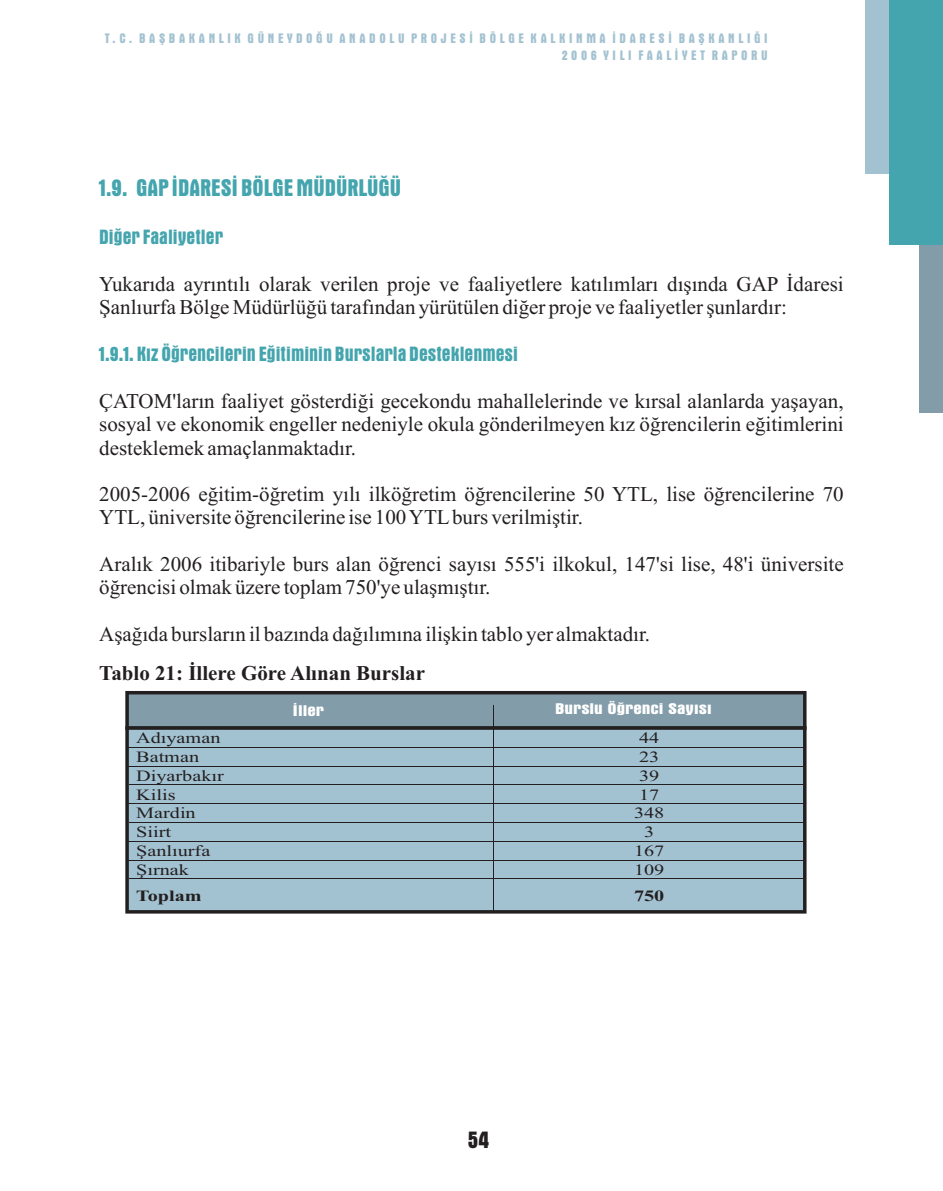
<style>
.page{position:relative;width:943px;height:1191px;background:#fff}
.page>*{position:absolute;margin:0;border:0;box-sizing:border-box;transform-origin:0 0}
.t1{font:700 condensed 24.5px "Aurora BT";color:#44a5ae}
.t2{font:700 condensed 24.5px "Aurora BT";color:#231f20}
.t3{font:21px/23.3px "Times New Roman";color:#231f20}
.t4{font:700 condensed 21px "Aurora BT";color:#44a5ae}
.t5{font:700 21px "Times New Roman";color:#231f20}
.t6{font:15.75px "Times New Roman";color:#231f20;scale:1.29 1}
.t7{font:700 condensed 15.75px "Aurora BT";color:#fff;scale:1.29 1}
.t8{font:700 15.75px "Times New Roman";color:#231f20;scale:1.29 1}
.t9{font:700 condensed 14px/16.1px "Aurora BT";letter-spacing:.26em;color:#a3c2d1;text-align:right}
</style>
<div class="page">
<svg style="left:125px;top:879px;width:682px;height:35px;background:#96b0be"></svg>
<svg style="left:125px;top:691px;width:682px;height:188px;background:#91abb8"></svg>
<hr style="left:494px;top:878px;width:309px;height:1px;background:#231f20">
<hr style="left:493px;top:879px;width:1px;height:33px;background:#231f20">
<div style="left:919px;top:242px;width:24px;height:171px;background:#839ca9"></div>
<div style="left:865px;top:0;width:27px;height:174px;background:#a3c2d1"></div>
<div style="left:889px;top:0;width:54px;height:245px;background:#44a5ae"></div>
<p class="t9" style="left:105px;top:32px;width:664px">T.C. BAÞBAKANLIK GÜNEYDOÐU ANADOLU PROJESÝ BÖLGE KALKINMA ÝDARESÝ BAÞKANLIÐI<br>2006 YILI FAALÝYET RAPORU</p>
<p class="t1" style="left:99px;top:177px;width:303px">1.9. GAP ÝDARESÝ BÖLGE MÜDÜRLÜÐÜ</p>
<p class="t4" style="left:99px;top:228px;width:125px">Diðer Faaliyetler</p>
<p class="t3" style="left:99px;top:274px;width:746px">Yukarýda ayrýntýlý olarak verilen proje ve faaliyetlere katýlýmlarý dýþýnda GAP Ýdaresi<br>Þanlýurfa Bölge Müdürlüðü tarafýndan yürütülen diðer proje ve faaliyetler þunlardýr:</p>
<p class="t4" style="left:99px;top:345px;width:420px">1.9.1. Kýz Öðrencilerin Eðitiminin Burslarla Desteklenmesi</p>
<p class="t3" style="left:99px;top:391px;width:746px;text-align:justify">ÇATOM'larýn faaliyet gösterdiði gecekondu mahallelerinde ve kýrsal alanlarda yaþayan, sosyal ve ekonomik engeller nedeniyle okula gönderilmeyen kýz öðrencilerin eðitimlerini desteklemek amaçlanmaktadýr.</p>
<p class="t3" style="left:99px;top:484px;width:746px">2005-2006 eðitim-öðretim yýlý ilköðretim öðrencilerine 50 YTL, lise öðrencilerine 70<br>YTL, üniversite öðrencilerine ise 100 YTLburs verilmiþtir.</p>
<p class="t3" style="left:99px;top:554px;width:746px">Aralýk 2006 itibariyle burs alan öðrenci sayýsý 555'i ilkokul, 147'si lise, 48'i üniversite öðrencisi olmak üzere toplam 750'ye ulaþmýþtýr.</p>
<p class="t3" style="left:99px;top:624px;width:552px">Aþaðýda burslarýn il bazýnda daðýlýmýna iliþkin tablo yer almaktadýr.</p>
<p class="t5" style="left:99px;top:665px;width:327px">Tablo 21: Ýllere Göre Alýnan Burslar</p>
<p class="t7" style="left:293px;top:704px;width:26px">Ýller</p>
<p class="t7" style="left:555px;top:702px;width:123px">Burslu Öðrenci Sayýsý</p>
<p class="t6" style="left:136px;top:732px;width:67px">Adýyaman</p>
<p class="t6" style="left:639px;top:732px;width:17px">44</p>
<p class="t6" style="left:136px;top:751px;width:50px">Batman</p>
<p class="t6" style="left:639px;top:751px;width:17px">23</p>
<p class="t6" style="left:136px;top:770px;width:69px">Diyarbakýr</p>
<p class="t6" style="left:639px;top:770px;width:17px">39</p>
<p class="t6" style="left:136px;top:788px;width:32px">Kilis</p>
<p class="t6" style="left:639px;top:788px;width:17px">17</p>
<p class="t6" style="left:136px;top:807px;width:48px">Mardin</p>
<p class="t6" style="left:634px;top:807px;width:25px">348</p>
<p class="t6" style="left:136px;top:826px;width:29px">Siirt</p>
<p class="t6" style="left:644px;top:826px;width:9px">3</p>
<p class="t6" style="left:136px;top:845px;width:59px">Þanlýurfa</p>
<p class="t6" style="left:634px;top:845px;width:25px">167</p>
<p class="t6" style="left:136px;top:863px;width:42px">Þýrnak</p>
<p class="t6" style="left:634px;top:863px;width:25px">109</p>
<p class="t8" style="left:136px;top:890px;width:52px">Toplam</p>
<p class="t8" style="left:634px;top:890px;width:25px">750</p>
<p class="t2" style="left:468px;top:1129px;width:23px">54</p>
</div>
